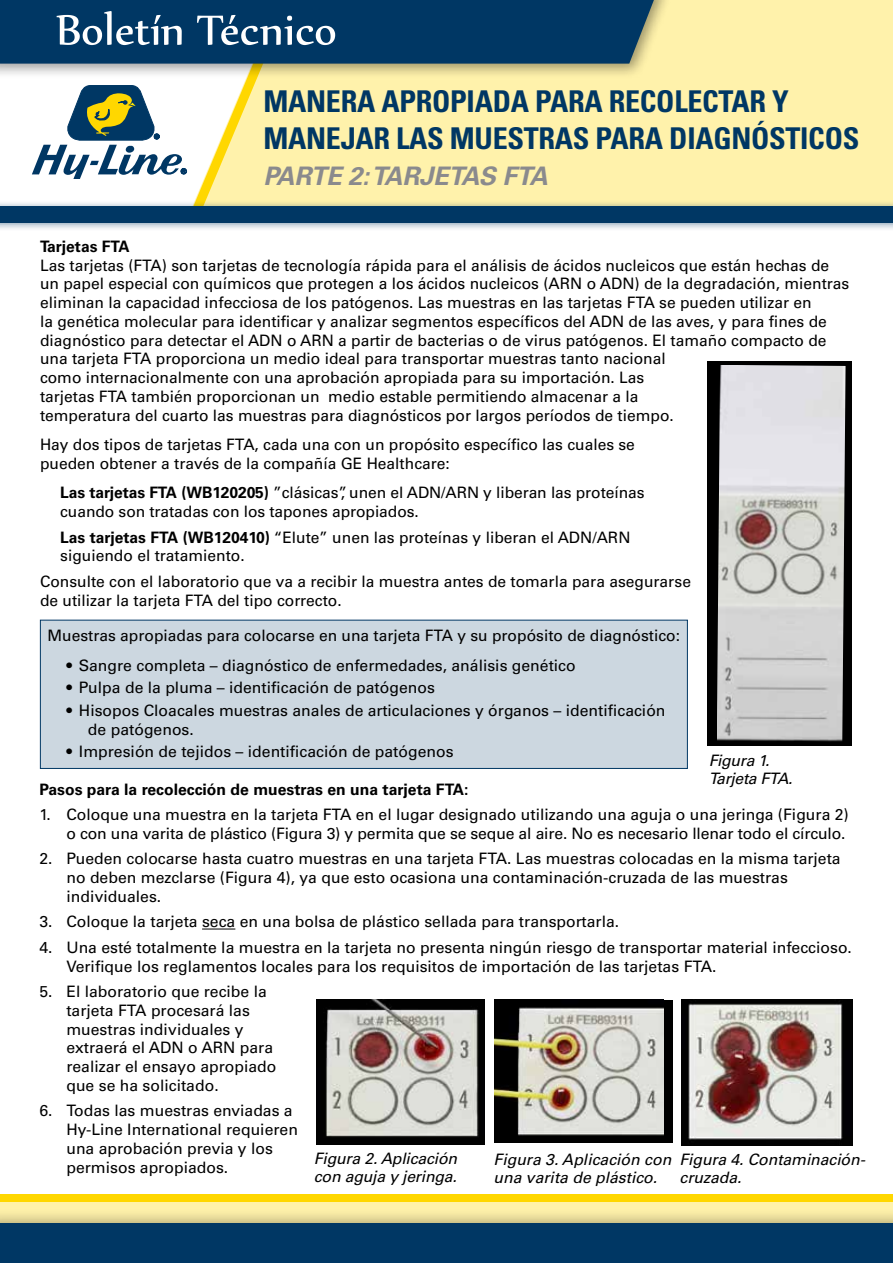
<style>
.page{position:relative;width:893px;height:1263px;background:#fff}
.page>*{position:absolute;margin:0;border:0;box-sizing:border-box;transform-origin:0 0}
.t1{font:51px "Nyala";color:#fff}
.t2{font:700 condensed 30px/37.5px "Univers LT Std";letter-spacing:-.01em;color:#003764}
.t3{font:italic 700 25.5px "Univers LT Std";letter-spacing:-.01em;color:#8a8a8d}
.t4{font:15.75px/18.8px "Univers LT Std";color:#000}
.t5{font:italic 15.75px/18px "Univers LT Std";letter-spacing:-.005em;color:#000}
.t6{font:700 15.75px "Univers LT Std";color:#000}
.s1{font-weight:700}
</style>
<div class="page">
<div style="left:0;top:1194px;width:893px;height:69px;background:#fff2ab"></div>
<div style="left:0;top:1194px;width:893px;height:8px;background:#ffd700"></div>
<div style="left:0;top:1207px;width:893px;height:56px;background:#000;opacity:.4"></div>
<div style="left:0;top:1223px;width:893px;height:40px;background:#003764"></div>
<div style="left:183px;top:0;width:710px;height:214px;background:#fff2ab"></div>
<div style="left:0;top:200px;width:893px;height:32px;background:#003764;opacity:.5"></div>
<div style="left:0;top:206px;width:893px;height:16px;background:#003764"></div>
<div style="left:0;top:0;width:673px;height:79px;background:#000;opacity:.4"></div>
<svg style="left:0;top:0;width:658px;height:206px"></svg>
<hr style="left:202px;top:929px;width:33px;height:1px;background:#000">
<img style="left:681px;top:999px;width:171px;height:146px">
<div style="left:494px;top:1000px;width:179px;height:142px;background:#000"></div>
<img style="left:494px;top:1007px;width:170px;height:129px">
<img style="left:317px;top:999px;width:168px;height:146px">
<div style="left:707px;top:362px;width:145px;height:384px;background:#000"></div>
<img style="left:717px;top:365px;width:128px;height:377px">
<div style="left:40px;top:620px;width:648px;height:149px;background:#ccd7e0;border:1px solid #003764"></div>
<h1 class="t1" style="left:56px;top:-1px;width:282px">Boletín Técnico</h1>
<h2 class="t2" style="left:264px;top:82px;width:597px">MANERA APROPIADA PARA RECOLECTAR Y<br>MANEJAR LAS MUESTRAS PARA DIAGNÓSTICOS</h2>
<h3 class="t3" style="left:264px;top:161px;width:286px">PARTE 2: TARJETAS FTA</h3>
<p class="t6" style="left:40px;top:237px;width:91px">Tarjetas FTA</p>
<p class="t4" style="left:40px;top:256px;width:811px">Las tarjetas (FTA) son tarjetas de tecnología rápida para el análisis de ácidos nucleicos que están hechas de un papel especial con químicos que protegen a los ácidos nucleicos (ARN o ADN) de la degradación, mientras eliminan la capacidad infecciosa de los patógenos. Las muestras en las tarjetas FTA se pueden utilizar en<br>la genética molecular para identificar y analizar segmentos específicos del ADN de las aves, y para fines de diagnóstico para detectar el ADN o ARN a partir de bacterias o de virus patógenos. El tamaño compacto de una tarjeta FTA proporciona un medio ideal para transportar muestras tanto nacional<br>como internacionalmente con una aprobación apropiada para su importación. Las<br>tarjetas FTA también proporcionan un medio estable permitiendo almacenar a la<br>temperatura del cuarto las muestras para diagnósticos por largos períodos de tiempo.</p>
<p class="t4" style="left:40px;top:435px;width:596px">Hay dos tipos de tarjetas FTA, cada una con un propósito específico las cuales se pueden obtener a través de la compañía GE Healthcare:</p>
<p class="t4" style="left:60px;top:483px;width:586px"><span class="s1">Las tarjetas FTA (WB120205)</span> ”clásicas”, unen el ADN/ARN y liberan las proteínas cuando son tratadas con los tapones apropiados.</p>
<p class="t4" style="left:60px;top:528px;width:572px"><span class="s1">Las tarjetas FTA (WB120410)</span> “Elute” unen las proteínas y liberan el ADN/ARN siguiendo el tratamiento.</p>
<p class="t4" style="left:40px;top:572px;width:653px;line-height:19.5px">Consulte con el laboratorio que va a recibir la muestra antes de tomarla para asegurarse de utilizar la tarjeta FTA del tipo correcto.</p>
<p class="t4" style="left:47px;top:626px;width:634px">Muestras apropiadas para colocarse en una tarjeta FTA y su propósito de diagnóstico:</p>
<p class="t4" style="left:66px;top:656px;width:511px">• Sangre completa – diagnóstico de enfermedades, análisis genético</p>
<p class="t4" style="left:66px;top:678px;width:370px">• Pulpa de la pluma – identificación de patógenos</p>
<p class="t4" style="left:88px;top:701px;width:579px;text-indent:-22px">• Hisopos Cloacales muestras anales de articulaciones y órganos – identificación de patógenos.</p>
<p class="t4" style="left:66px;top:742px;width:389px">• Impresión de tejidos – identificación de patógenos</p>
<p class="t5" style="left:709px;top:752px;width:85px">Figura 1.<br>Tarjeta FTA.</p>
<p class="t6" style="left:39px;top:780px;width:431px">Pasos para la recolección de muestras en una tarjeta FTA:</p>
<p class="t4" style="left:39px;top:805px;width:811px;text-align:right">1. Coloque una muestra en la tarjeta FTA en el lugar designado utilizando una aguja o una jeringa (Figura 2) o con una varita de plástico (Figura 3) y permita que se seque al aire. No es necesario llenar todo el círculo.</p>
<p class="t4" style="left:66px;top:849px;width:776px;text-indent:-27px">2. Pueden colocarse hasta cuatro muestras en una tarjeta FTA. Las muestras colocadas en la misma tarjeta no deben mezclarse (Figura 4), ya que esto ocasiona una contaminación-cruzada de las muestras individuales.</p>
<p class="t4" style="left:39px;top:912px;width:581px">3. Coloque la tarjeta seca en una bolsa de plástico sellada para transportarla.</p>
<p class="t4" style="left:66px;top:938px;width:787px;text-indent:-27px">4. Una esté totalmente la muestra en la tarjeta no presenta ningún riesgo de transportar material infeccioso.<br>Verifique los reglamentos locales para los requisitos de importación de las tarjetas FTA.</p>
<p class="t4" style="left:66px;top:982px;width:212px;text-indent:-27px">5. El laboratorio que recibe la tarjeta FTA procesará las muestras individuales y extraerá el ADN o ARN para realizar el ensayo apropiado que se ha solicitado.</p>
<p class="t4" style="left:66px;top:1101px;width:233px;text-indent:-27px">6. Todas las muestras enviadas a<br>Hy-Line International requieren una aprobación previa y los permisos apropiados.</p>
<p class="t5" style="left:314px;top:1149px;width:145px">Figura 2. Aplicación con aguja y jeringa.</p>
<p class="t5" style="left:679px;top:1150px;width:187px">Figura 4. Contaminación&shy;cruzada.</p>
<p class="t5" style="left:494px;top:1150px;width:179px">Figura 3. Aplicación con una varita de plástico.</p>
</div>
